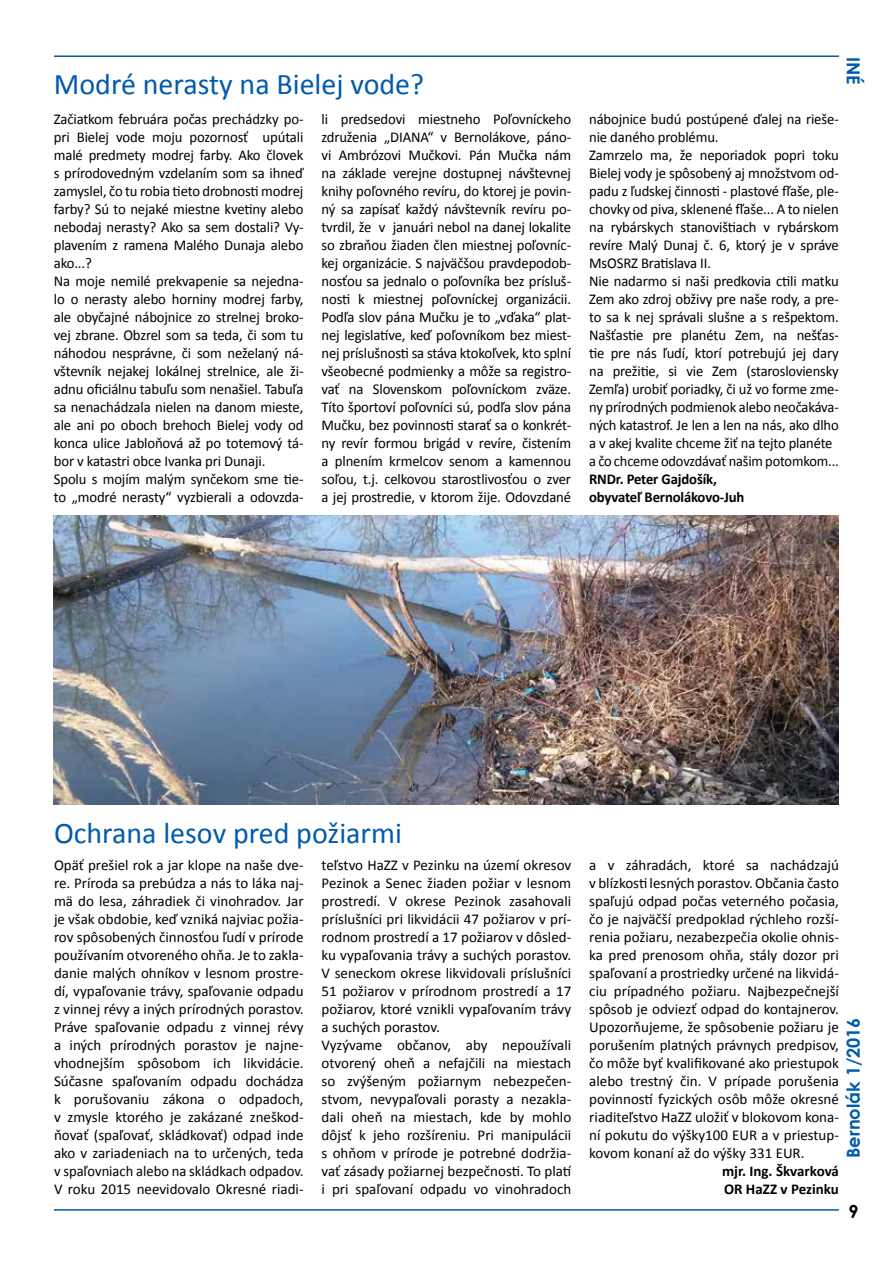
<style>
.page{position:relative;width:893px;height:1263px;background:#fff}
.page>*{position:absolute;margin:0;border:0;box-sizing:border-box;transform-origin:0 0}
.t1{font:30px "Calibri";color:#005baa}
.t2{font:700 18px "Century Gothic";color:#005baa}
.t3{font:700 18px "Century Gothic";color:#000}
.t4{font:15px/18px "Calibri";letter-spacing:-.01em;color:#000}
.t5{font:700 15px/18px "Calibri";letter-spacing:-.01em;color:#000}
</style>
<div class="page">
<hr style="left:54px;top:55px;width:785px;height:2px;background:#005baa">
<hr style="left:54px;top:1209px;width:785px;height:2px;background:#005baa">
<img style="left:54px;top:515px;width:785px;height:289px">
<h1 class="t1" style="left:54px;top:65px;width:372px">Modré nerasty na Bielej vode?</h1>
<p class="t4" style="left:54px;top:110px;width:251px">Začiatkom februára počas prechádzky po&shy;pri Bielej vode moju pozornosť upútali malé predmety modrej farby. Ako človek s prírodovedným vzdelaním som sa ihneď zamyslel, čo tu robia tieto drobnosti modrej farby? Sú to nejaké miestne kvetiny alebo nebodaj nerasty? Ako sa sem dostali? Vy&shy;plavením z ramena Malého Dunaja alebo ako...?<br>Na moje nemilé prekvapenie sa nejedna&shy;lo o nerasty alebo horniny modrej farby, ale obyčajné nábojnice zo strelnej broko&shy;vej zbrane. Obzrel som sa teda, či som tu náhodou nesprávne, či som neželaný ná&shy;vštevník nejakej lokálnej strelnice, ale ži&shy;adnu oficiálnu tabuľu som nenašiel. Tabuľa sa nenachádzala nielen na danom mieste, ale ani po oboch brehoch Bielej vody od konca ulice Jabloňová až po totemový tá&shy;bor v katastri obce Ivanka pri Dunaji.<br>Spolu s mojím malým synčekom sme tie&shy;to „modré nerasty“ vyzbierali a odovzda-</p>
<p class="t4" style="left:321px;top:110px;width:251px;text-align:justify">li predsedovi miestneho Poľovníckeho združenia „DIANA“ v Bernolákove, páno&shy;vi Ambrózovi Mučkovi. Pán Mučka nám na základe verejne dostupnej návštevnej knihy poľovného revíru, do ktorej je povin&shy;ný sa zapísať každý návštevník revíru po&shy;tvrdil, že v januári nebol na danej lokalite so zbraňou žiaden člen miestnej poľovníc&shy;kej organizácie. S najväčšou pravdepodob&shy;nosťou sa jednalo o poľovníka bez prísluš&shy;nosti k miestnej poľovníckej organizácii.<br>Podľa slov pána Mučku je to „vďaka“ plat&shy;nej legislatíve, keď poľovníkom bez miest&shy;nej príslušnosti sa stáva ktokoľvek, kto splní všeobecné podmienky a môže sa registro&shy;vať na Slovenskom poľovníckom zväze.<br>Títo športoví poľovníci sú, podľa slov pána Mučku, bez povinnosti starať sa o konkrét&shy;ny revír formou brigád v revíre, čistením a plnením krmelcov senom a kamennou soľou, t.j. celkovou starostlivosťou o zver a jej prostredie, v ktorom žije. Odovzdané</p>
<p class="t4" style="left:589px;top:110px;width:251px">nábojnice budú postúpené ďalej na rieše&shy;nie daného problému.<br>Zamrzelo ma, že neporiadok popri toku Bielej vody je spôsobený aj množstvom od&shy;padu z ľudskej činnosti - plastové fľaše, ple&shy;chovky od piva, sklenené fľaše... A to nielen na rybárskych stanovištiach v rybárskom revíre Malý Dunaj č. 6, ktorý je v správe MsOSRZ Bratislava II.<br>Nie nadarmo si naši predkovia ctili matku Zem ako zdroj obživy pre naše rody, a pre&shy;to sa k nej správali slušne a s rešpektom.<br>Našťastie pre planétu Zem, na nešťas&shy;tie pre nás ľudí, ktorí potrebujú jej dary na prežitie, si vie Zem (starosloviensky Zemľa) urobiť poriadky, či už vo forme zme&shy;ny prírodných podmienok alebo neočakáva&shy;ných katastrof. Je len a len na nás, ako dlho a v akej kvalite chceme žiť na tejto planéte a čo chceme odovzdávať našim potomkom...</p>
<p class="t5" style="left:589px;top:470px;width:157px">RNDr. Peter Gajdošík, obyvateľ Bernolákovo-Juh</p>
<p class="t2" style="left:867px;top:57px;width:29px;rotate:90deg">INÉ</p>
<h1 class="t1" style="left:54px;top:814px;width:349px">Ochrana lesov pred požiarmi</h1>
<p class="t4" style="left:54px;top:856px;width:251px;text-align:justify">Opäť prešiel rok a jar klope na naše dve&shy;re. Príroda sa prebúdza a nás to láka naj&shy;mä do lesa, záhradiek či vinohradov. Jar je však obdobie, keď vzniká najviac požia&shy;rov spôsobených činnosťou ľudí v prírode používaním otvoreného ohňa. Je to zakla&shy;danie malých ohníkov v lesnom prostre&shy;dí, vypaľovanie trávy, spaľovanie odpadu z vinnej révy a iných prírodných porastov.<br>Práve spaľovanie odpadu z vinnej révy a iných prírodných porastov je najne&shy;vhodnejším spôsobom ich likvidácie.<br>Súčasne spaľovaním odpadu dochádza k porušovaniu zákona o odpadoch, v zmysle ktorého je zakázané zneškod&shy;ňovať (spaľovať, skládkovať) odpad inde ako v zariadeniach na to určených, teda v spaľovniach alebo na skládkach odpadov.<br>V roku 2015 neevidovalo Okresné riadi-</p>
<p class="t4" style="left:322px;top:856px;width:251px">teľstvo HaZZ v Pezinku na území okresov Pezinok a Senec žiaden požiar v lesnom prostredí. V okrese Pezinok zasahovali príslušníci pri likvidácii 47 požiarov v prí&shy;rodnom prostredí a 17 požiarov v dôsled&shy;ku vypaľovania trávy a suchých porastov.<br>V seneckom okrese likvidovali príslušníci 51 požiarov v prírodnom prostredí a 17 požiarov, ktoré vznikli vypaľovaním trávy a suchých porastov.<br>Vyzývame občanov, aby nepoužívali otvorený oheň a nefajčili na miestach so zvýšeným požiarnym nebezpečen&shy;stvom, nevypaľovali porasty a nezakla&shy;dali oheň na miestach, kde by mohlo dôjsť k jeho rozšíreniu. Pri manipulácii s ohňom v prírode je potrebné dodržia&shy;vať zásady požiarnej bezpečnosti. To platí i pri spaľovaní odpadu vo vinohradoch</p>
<p class="t4" style="left:589px;top:856px;width:251px;text-align:justify">a v záhradách, ktoré sa nachádzajú v blízkosti lesných porastov. Občania často spaľujú odpad počas veterného počasia, čo je najväčší predpoklad rýchleho rozší&shy;renia požiaru, nezabezpečia okolie ohnis&shy;ka pred prenosom ohňa, stály dozor pri spaľovaní a prostriedky určené na likvidá&shy;ciu prípadného požiaru. Najbezpečnejší spôsob je odviezť odpad do kontajnerov.<br>Upozorňujeme, že spôsobenie požiaru je porušením platných právnych predpisov, čo môže byť kvalifikované ako priestupok alebo trestný čin. V prípade porušenia povinností fyzických osôb môže okresné riaditeľstvo HaZZ uložiť v blokovom kona&shy;ní pokutu do výšky100 EUR a v priestup&shy;kovom konaní až do výšky 331 EUR.</p>
<p class="t2" style="left:840px;top:1158px;width:142px;rotate:-90deg">Bernolák 1/2016</p>
<p class="t5" style="left:722px;top:1162px;width:118px">mjr. Ing. Škvarková<br>OR HaZZ v Pezinku</p>
<p class="t3" style="left:848px;top:1198px;width:12px">9</p>
</div>
